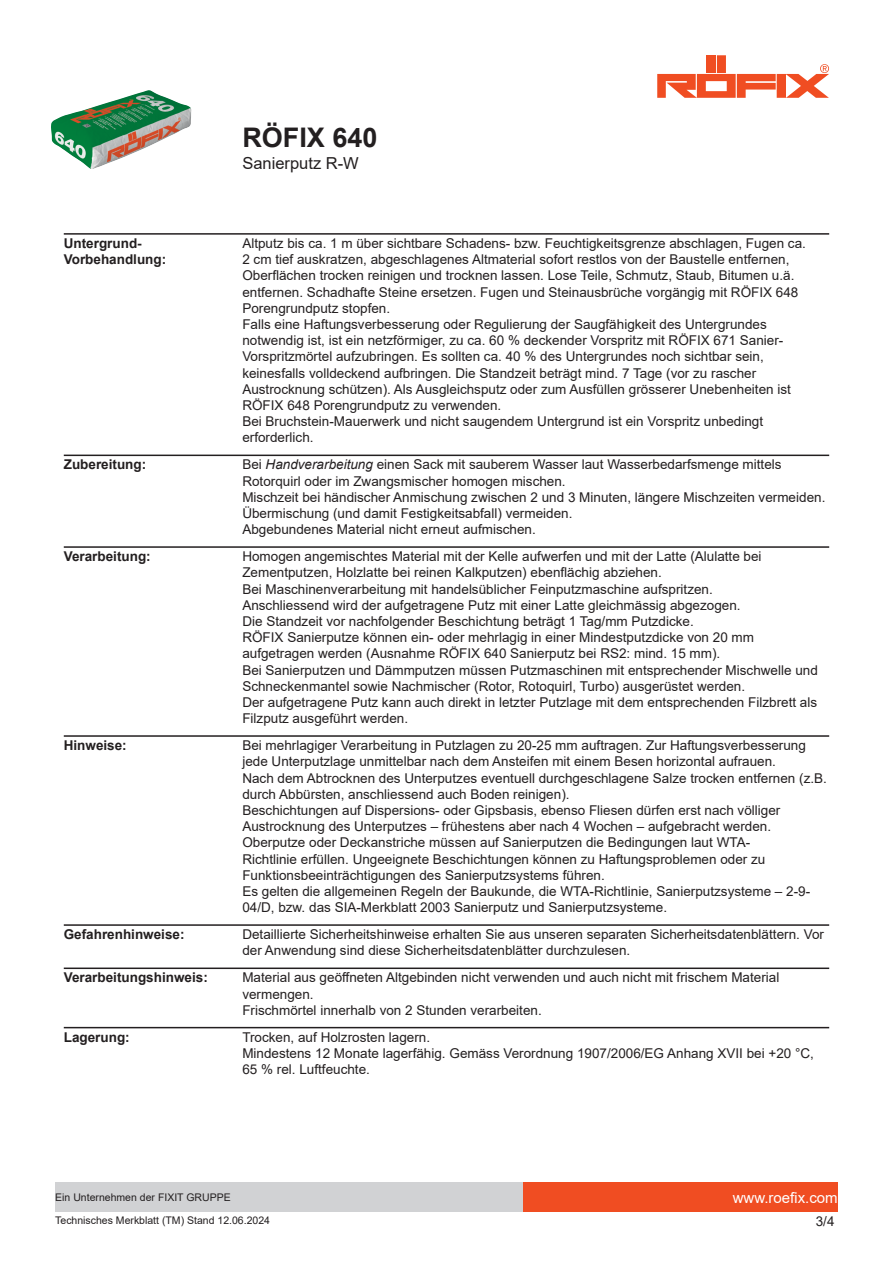
<style>
.page{position:relative;width:893px;height:1263px;background:#fff}
.page>*{position:absolute;margin:0;border:0;box-sizing:border-box;transform-origin:0 0}
.t1{font:700 27px "Arial";color:#231f20}
.t2{font:16.5px "Arial";color:#231f20}
.t3{font:15px "Arial";color:#fff}
.t4{font:13.5px/16.2px "Arial";color:#231f20}
.t5{font:700 13.5px/16.2px "Arial";color:#231f20}
.t6{font:10.5px "Arial";color:#231f20}
.s1{font-style:italic}
</style>
<div class="page">
<img style="left:51px;top:90px;width:140px;height:79px">
<div style="left:717px;top:55px;width:9px;height:18px;background:#f04d22"></div>
<div style="left:707px;top:55px;width:9px;height:18px;background:#f04d22"></div>
<svg style="left:657px;top:64px;width:172px;height:34px"></svg>
<div style="left:523px;top:1182px;width:315px;height:30px;background:#f04d22"></div>
<div style="left:55px;top:1182px;width:468px;height:30px;background:#d1d2d4"></div>
<hr style="left:64px;top:233px;width:765px;height:2px;background:#231f20">
<hr style="left:64px;top:455px;width:765px;height:1px;background:#231f20">
<hr style="left:64px;top:546px;width:765px;height:2px;background:#231f20">
<hr style="left:64px;top:735px;width:765px;height:2px;background:#231f20">
<hr style="left:64px;top:924px;width:765px;height:2px;background:#231f20">
<hr style="left:64px;top:967px;width:765px;height:2px;background:#231f20">
<hr style="left:64px;top:1027px;width:765px;height:1px;background:#231f20">
<h1 class="t1" style="left:242px;top:119px;width:137px">RÖFIX 640</h1>
<p class="t2" style="left:242px;top:152px;width:118px">Sanierputz R-W</p>
<p class="t5" style="left:64px;top:235px;width:104px">Untergrund-<br>Vorbehandlung:</p>
<p class="t4" style="left:242px;top:235px;width:565px">Altputz bis ca. 1 m über sichtbare Schadens- bzw. Feuchtigkeitsgrenze abschlagen, Fugen ca.<br>2 cm tief auskratzen, abgeschlagenes Altmaterial sofort restlos von der Baustelle entfernen, Oberflächen trocken reinigen und trocknen lassen. Lose Teile, Schmutz, Staub, Bitumen u.ä. entfernen. Schadhafte Steine ersetzen. Fugen und Steinausbrüche vorgängig mit RÖFIX 648<br>Porengrundputz stopfen.<br>Falls eine Haftungsverbesserung oder Regulierung der Saugfähigkeit des Untergrundes notwendig ist, ist ein netzförmiger, zu ca. 60 % deckender Vorspritz mit RÖFIX 671 Sanier-Vorspritzmörtel aufzubringen. Es sollten ca. 40 % des Untergrundes noch sichtbar sein, keinesfalls volldeckend aufbringen. Die Standzeit beträgt mind. 7 Tage (vor zu rascher Austrocknung schützen). Als Ausgleichsputz oder zum Ausfüllen grösserer Unebenheiten ist RÖFIX 648 Porengrundputz zu verwenden.<br>Bei Bruchstein-Mauerwerk und nicht saugendem Untergrund ist ein Vorspritz unbedingt erforderlich.</p>
<p class="t5" style="left:64px;top:457px;width:84px">Zubereitung:</p>
<p class="t4" style="left:242px;top:456px;width:585px">Bei <span class="s1">Handverarbeitung</span> einen Sack mit sauberem Wasser laut Wasserbedarfsmenge mittels Rotorquirl oder im Zwangsmischer homogen mischen.<br>Mischzeit bei händischer Anmischung zwischen 2 und 3 Minuten, längere Mischzeiten vermeiden.<br>Übermischung (und damit Festigkeitsabfall) vermeiden.<br>Abgebundenes Material nicht erneut aufmischen.</p>
<p class="t5" style="left:64px;top:548px;width:89px">Verarbeitung:</p>
<p class="t4" style="left:242px;top:548px;width:577px">Homogen angemischtes Material mit der Kelle aufwerfen und mit der Latte (Alulatte bei Zementputzen, Holzlatte bei reinen Kalkputzen) ebenflächig abziehen.<br>Bei Maschinenverarbeitung mit handelsüblicher Feinputzmaschine aufspritzen.<br>Anschliessend wird der aufgetragene Putz mit einer Latte gleichmässig abgezogen.<br>Die Standzeit vor nachfolgender Beschichtung beträgt 1 Tag/mm Putzdicke.<br>RÖFIX Sanierputze können ein- oder mehrlagig in einer Mindestputzdicke von 20 mm aufgetragen werden (Ausnahme RÖFIX 640 Sanierputz bei RS2: mind. 15 mm).<br>Bei Sanierputzen und Dämmputzen müssen Putzmaschinen mit entsprechender Mischwelle und Schneckenmantel sowie Nachmischer (Rotor, Rotoquirl, Turbo) ausgerüstet werden.<br>Der aufgetragene Putz kann auch direkt in letzter Putzlage mit dem entsprechenden Filzbrett als Filzputz ausgeführt werden.</p>
<p class="t5" style="left:64px;top:737px;width:65px">Hinweise:</p>
<p class="t4" style="left:242px;top:737px;width:586px">Bei mehrlagiger Verarbeitung in Putzlagen zu 20-25 mm auftragen. Zur Haftungsverbesserung jede Unterputzlage unmittelbar nach dem Ansteifen mit einem Besen horizontal aufrauen.<br>Nach dem Abtrocknen des Unterputzes eventuell durchgeschlagene Salze trocken entfernen (z.B. durch Abbürsten, anschliessend auch Boden reinigen).<br>Beschichtungen auf Dispersions- oder Gipsbasis, ebenso Fliesen dürfen erst nach völliger Austrocknung des Unterputzes – frühestens aber nach 4 Wochen – aufgebracht werden.<br>Oberputze oder Deckanstriche müssen auf Sanierputzen die Bedingungen laut WTA-<br>Richtlinie erfüllen. Ungeeignete Beschichtungen können zu Haftungsproblemen oder zu Funktionsbeeinträchtigungen des Sanierputzsystems führen.<br>Es gelten die allgemeinen Regeln der Baukunde, die WTA-Richtlinie, Sanierputzsysteme – 2-9- 04/D, bzw. das SIA-Merkblatt 2003 Sanierputz und Sanierputzsysteme.</p>
<p class="t5" style="left:64px;top:926px;width:122px">Gefahrenhinweise:</p>
<p class="t4" style="left:242px;top:926px;width:583px">Detaillierte Sicherheitshinweise erhalten Sie aus unseren separaten Sicherheitsdatenblättern. Vor der Anwendung sind diese Sicherheitsdatenblätter durchzulesen.</p>
<p class="t5" style="left:64px;top:970px;width:146px">Verarbeitungshinweis:</p>
<p class="t4" style="left:242px;top:969px;width:538px">Material aus geöffneten Altgebinden nicht verwenden und auch nicht mit frischem Material vermengen.<br>Frischmörtel innerhalb von 2 Stunden verarbeiten.</p>
<p class="t5" style="left:64px;top:1029px;width:68px">Lagerung:</p>
<p class="t4" style="left:242px;top:1029px;width:573px">Trocken, auf Holzrosten lagern.<br>Mindestens 12 Monate lagerfähig. Gemäss Verordnung 1907/2006/EG Anhang XVII bei +20 °C,<br>65 % rel. Luftfeuchte.</p>
<p class="t6" style="left:55px;top:1190px;width:177px">Ein Unternehmen der FIXIT GRUPPE</p>
<p class="t3" style="left:733px;top:1187px;width:107px">www.roefix.com</p>
<p class="t6" style="left:55px;top:1213px;width:216px">Technisches Merkblatt (TM) Stand 12.06.2024</p>
<p class="t4" style="left:816px;top:1213px;width:20px">3/4</p>
</div>
